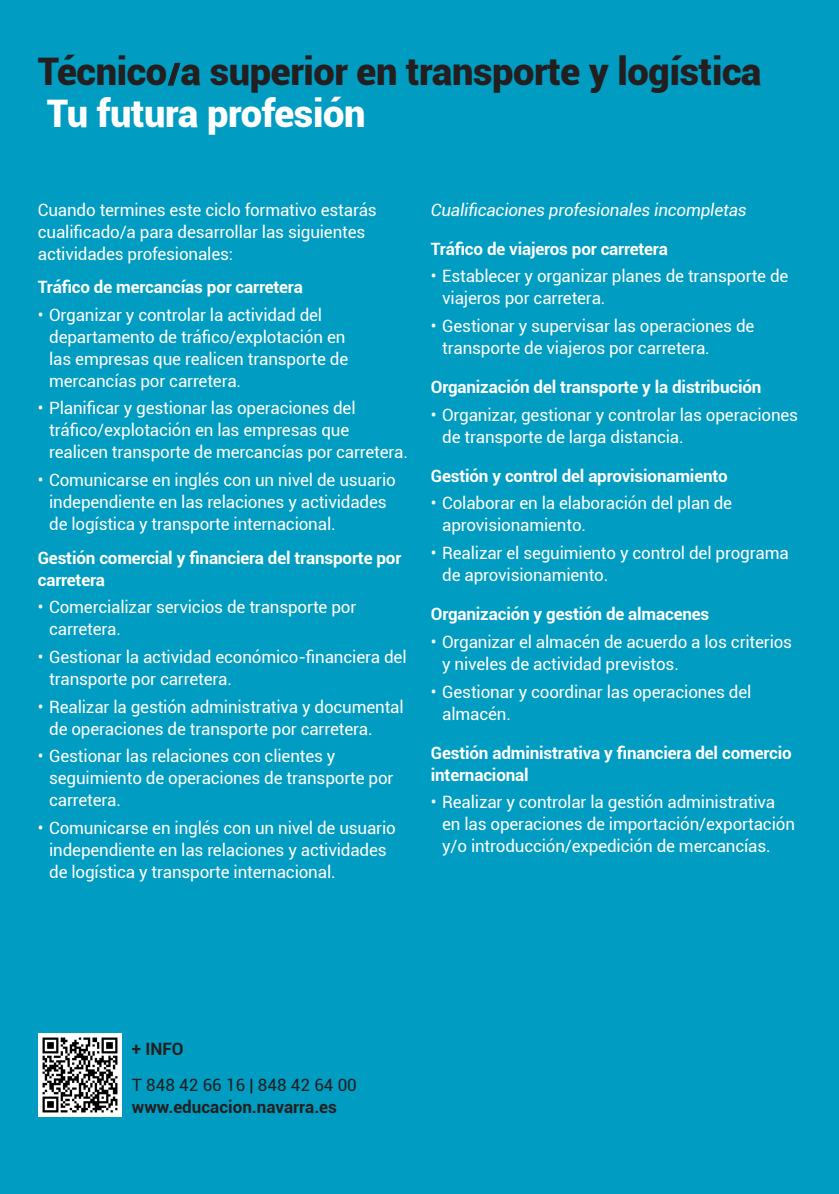
<style>
.page{position:relative;width:839px;height:1194px;background:#fff}
.page>*{position:absolute;margin:0;border:0;box-sizing:border-box;transform-origin:0 0}
.t1{font:900 38px/42px "Roboto";letter-spacing:-.01em;color:#231f20}
.t2{font:17px/22px "Roboto";letter-spacing:-.01em;color:#fff}
.t3{font:700 17px/22px "Roboto";letter-spacing:-.01em;color:#fff}
.t4{font:italic 17px "Roboto";letter-spacing:-.01em;color:#fff}
.t5{font:700 17px "Roboto";color:#231f20}
.t6{font:17px "Roboto";color:#231f20}
.s1{font-size:28px}
.s2{color:#fff}
</style>
<div class="page">
<div style="left:0;top:0;width:838px;height:1193px;background:#009cc1"></div>
<img style="left:38px;top:1033px;width:83px;height:83px">
<h1 class="t1" style="left:38px;top:51px;width:724px">Técnico <span class="s1">/</span>a superior en transporte y logística<br><span class="s2">Tu futura profesión</span></h1>
<p class="t2" style="left:38px;top:199px;width:340px">Cuando termines este ciclo formativo estarás cualificado/a para desarrollar las siguientes actividades profesionales:</p>
<p class="t3" style="left:38px;top:276px;width:266px">Tráfico de mercancías por carretera</p>
<p class="t2" style="left:49px;top:304px;width:300px;text-indent:-11px">• Organizar y controlar la actividad del departamento de tráfico/explotación en las empresas que realicen transporte de mercancías por carretera.</p>
<p class="t2" style="left:49px;top:397px;width:360px;text-indent:-11px">• Planificar y gestionar las operaciones del tráfico/explotación en las empresas que realicen transporte de mercancías por carretera.</p>
<p class="t2" style="left:49px;top:469px;width:348px;text-indent:-11px">• Comunicarse en inglés con un nivel de usuario independiente en las relaciones y actividades de logística y transporte internacional.</p>
<p class="t3" style="left:38px;top:546px;width:365px">Gestión comercial y financiera del transporte por carretera</p>
<p class="t2" style="left:49px;top:596px;width:308px;text-indent:-11px">• Comercializar servicios de transporte por carretera.</p>
<p class="t2" style="left:49px;top:646px;width:359px;text-indent:-11px">• Gestionar la actividad económico-financiera del transporte por carretera.</p>
<p class="t2" style="left:49px;top:695px;width:356px;text-indent:-11px">• Realizar la gestión administrativa y documental de operaciones de transporte por carretera.</p>
<p class="t2" style="left:49px;top:745px;width:346px;text-indent:-11px">• Gestionar las relaciones con clientes y seguimiento de operaciones de transporte por carretera.</p>
<p class="t2" style="left:49px;top:817px;width:348px;text-indent:-11px">• Comunicarse en inglés con un nivel de usuario independiente en las relaciones y actividades de logística y transporte internacional.</p>
<p class="t4" style="left:430px;top:200px;width:317px">Cualificaciones profesionales incompletas</p>
<p class="t3" style="left:430px;top:238px;width:238px">Tráfico de viajeros por carretera</p>
<p class="t2" style="left:442px;top:265px;width:347px;text-indent:-11px">• Establecer y organizar planes de transporte de viajeros por carretera.</p>
<p class="t2" style="left:442px;top:315px;width:313px;text-indent:-11px">• Gestionar y supervisar las operaciones de transporte de viajeros por carretera.</p>
<p class="t3" style="left:430px;top:376px;width:332px">Organización del transporte y la distribución</p>
<p class="t2" style="left:442px;top:404px;width:357px;text-indent:-11px">• Organizar, gestionar y controlar las operaciones de transporte de larga distancia.</p>
<p class="t3" style="left:430px;top:465px;width:298px">Gestión y control del aprovisionamiento</p>
<p class="t2" style="left:442px;top:492px;width:291px;text-indent:-11px">• Colaborar en la elaboración del plan de aprovisionamiento.</p>
<p class="t2" style="left:442px;top:542px;width:348px;text-indent:-11px">• Realizar el seguimiento y control del programa de aprovisionamiento.</p>
<p class="t3" style="left:430px;top:603px;width:280px">Organización y gestión de almacenes</p>
<p class="t2" style="left:442px;top:631px;width:351px;text-indent:-11px">• Organizar el almacén de acuerdo a los criterios y niveles de actividad previstos.</p>
<p class="t2" style="left:442px;top:680px;width:310px;text-indent:-11px">• Gestionar y coordinar las operaciones del almacén.</p>
<p class="t3" style="left:430px;top:741px;width:362px">Gestión administrativa y financiera del comercio internacional</p>
<p class="t2" style="left:442px;top:791px;width:354px;text-indent:-11px">• Realizar y controlar la gestión administrativa en las operaciones de importación/exportación y/o introducción/expedición de mercancías.</p>
<p class="t5" style="left:132px;top:1038px;width:53px">+ INFO</p>
<p class="t6" style="left:132px;top:1074px;width:226px">T 848 42 66 16 | 848 42 64 00</p>
<p class="t5" style="left:132px;top:1096px;width:206px">www.educacion.navarra.es</p>
</div>
